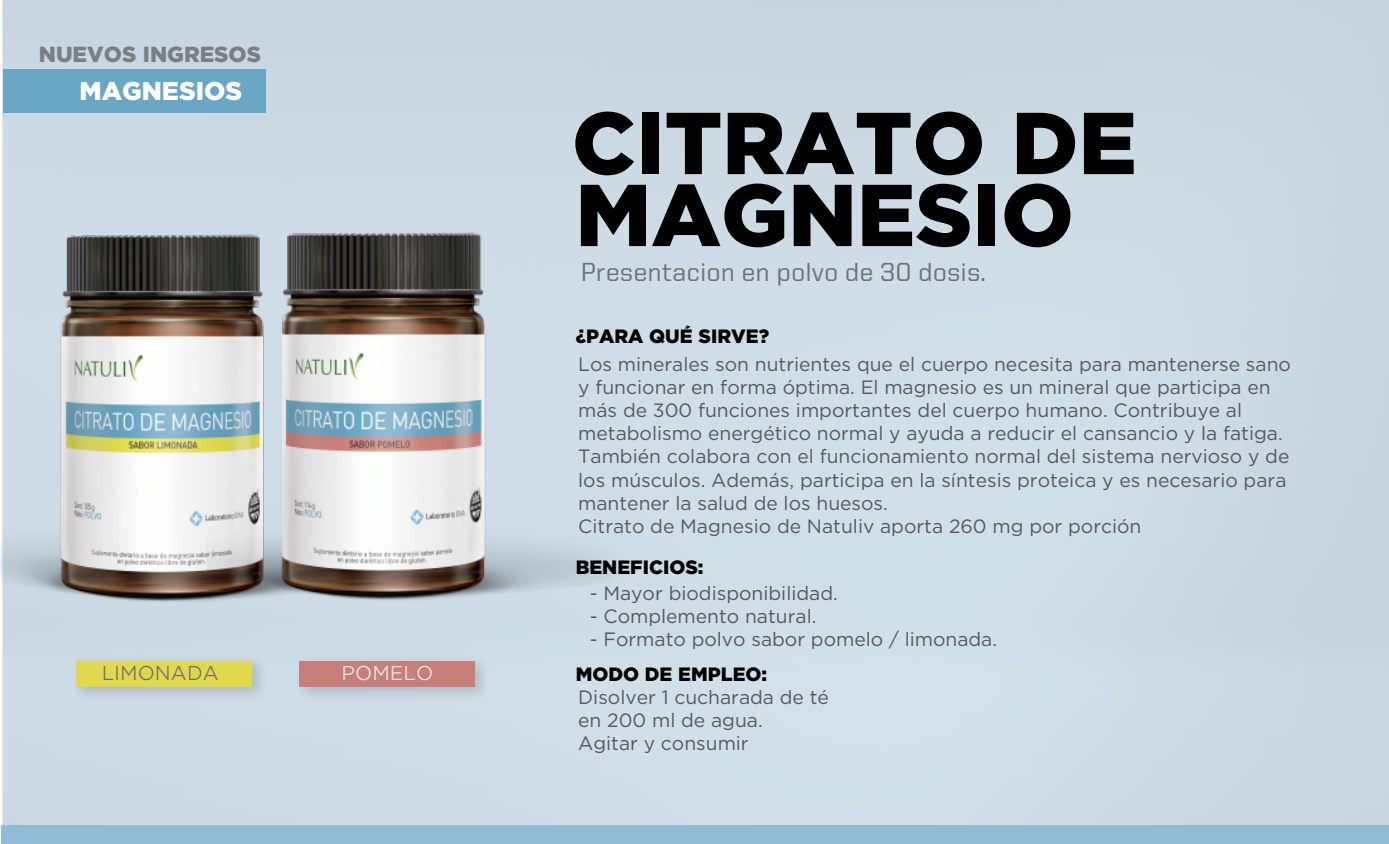
<style>
.page{position:relative;width:1389px;height:844px;background:#fff}
.page>*{position:absolute;margin:0;border:0;box-sizing:border-box;transform-origin:0 0}
.t1{font:900 87.5px/71.9px "Gotham";color:#000}
.t2{font:500 26.25px "United Sans Reg";color:#707172}
.t3{font:900 25.72px "Gotham";color:#fff}
.t4{font:900 21.88px "Gotham";color:#7c7f80}
.t5{font:19.25px/23.1px "Gotham";color:#58585a}
.t6{font:900 19.25px "Gotham";color:#000}
.t7{font:19.25px "Gotham Office";color:#706f6f}
.t8{font:19.25px "Gotham Office";color:#ededed}
</style>
<div class="page">
<div style="left:2px;top:0;width:1387px;height:843px;background:#cddce5"></div>
<div style="left:2px;top:825px;width:1387px;height:18px;background:#8fbbd4"></div>
<img style="left:0;top:185px;width:206px;height:452px">
<img style="left:206px;top:232px;width:396px;height:369px">
<img style="left:76px;top:663px;width:185px;height:32px">
<div style="left:76px;top:660px;width:176px;height:26px;background:#dfd94b"></div>
<div style="left:300px;top:660px;width:175px;height:26px;background:#c87f79"></div>
<div style="left:3px;top:69px;width:263px;height:44px;background:#69a7c5"></div>
<p class="t4" style="left:39px;top:40px;width:224px">NUEVOS INGRESOS</p>
<h3 class="t3" style="left:79px;top:73px;width:164px">MAGNESIOS</h3>
<p class="t7" style="left:102px;top:659px;width:119px">LIMONADA</p>
<p class="t8" style="left:342px;top:659px;width:93px">POMELO</p>
<h1 class="t1" style="left:572px;top:106px;width:566px">CITRATO DE<br>MAGNESIO</h1>
<h2 class="t2" style="left:581px;top:258px;width:406px">Presentacion en polvo de 30 dosis.</h2>
<p class="t6" style="left:576px;top:322px;width:195px">¿PARA QUÉ SIRVE?</p>
<p class="t5" style="left:578px;top:352px;width:714px">Los minerales son nutrientes que el cuerpo necesita para mantenerse sano y funcionar en forma óptima. El magnesio es un mineral que participa en más de 300 funciones importantes del cuerpo humano. Contribuye al metabolismo energético normal y ayuda a reducir el cansancio y la fatiga.<br>También colabora con el funcionamiento normal del sistema nervioso y de los músculos. Además, participa en la síntesis proteica y es necesario para mantener la salud de los huesos.<br>Citrato de Magnesio de Natuliv aporta 260 mg por porción</p>
<p class="t6" style="left:576px;top:553px;width:129px">BENEFICIOS:</p>
<p class="t5" style="left:590px;top:581px;width:250px">- Mayor biodisponibilidad.</p>
<p class="t5" style="left:590px;top:604px;width:228px">- Complemento natural.</p>
<p class="t5" style="left:590px;top:627px;width:409px">- Formato polvo sabor pomelo / limonada.</p>
<p class="t6" style="left:576px;top:660px;width:193px">MODO DE EMPLEO:</p>
<p class="t5" style="left:578px;top:685px;width:252px">Disolver 1 cucharada de té en 200 ml de agua.<br>Agitar y consumir</p>
</div>
